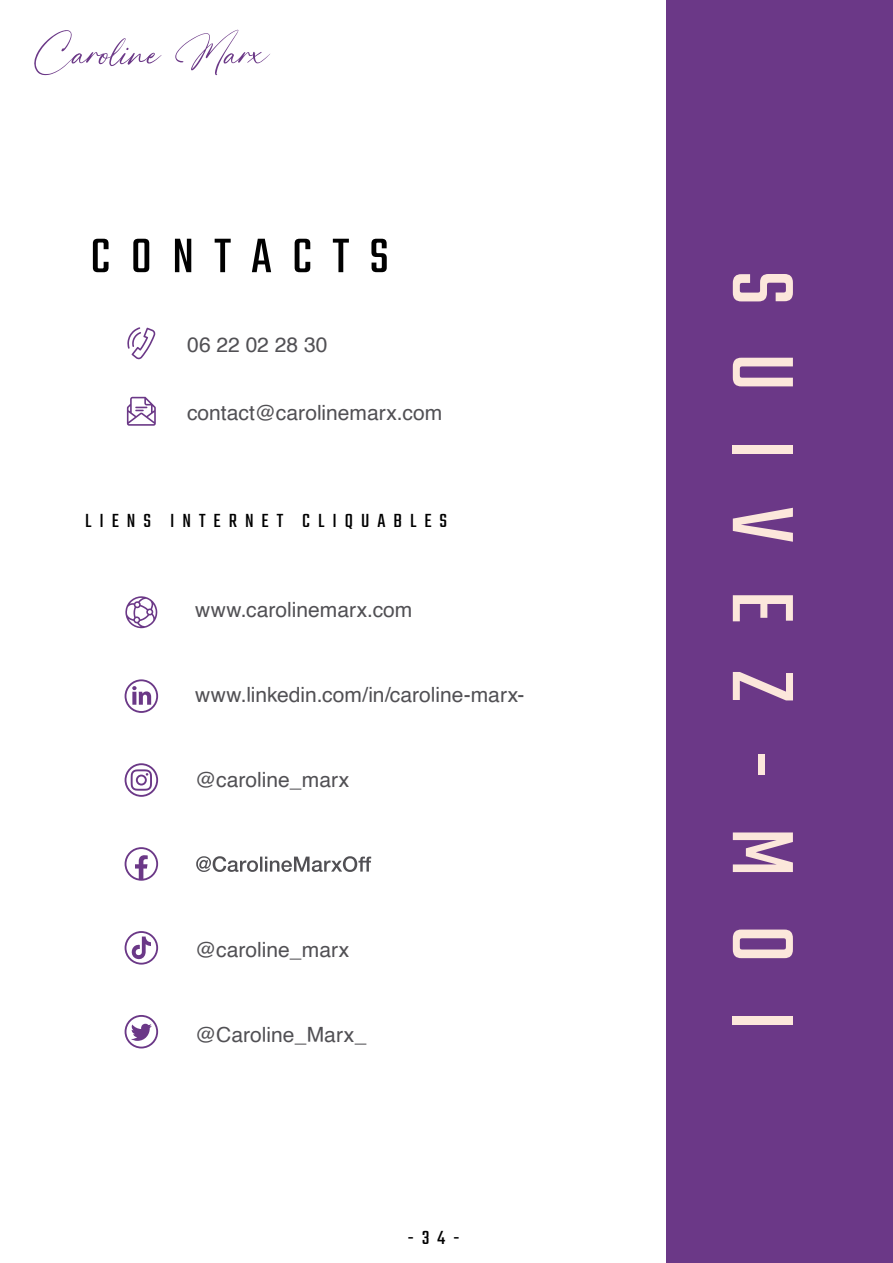
<style>
.page{position:relative;width:893px;height:1263px;background:#fff}
.page>*{position:absolute;margin:0;border:0;box-sizing:border-box;transform-origin:0 0}
.t1{font:96px "Teko";letter-spacing:.5em;color:#fce7db}
.t2{font:56.25px "High Spirited";color:#6b3887}
.t3{font:53.4px "Teko";letter-spacing:.38em;color:#010101}
.t4{font:21px "Helvetica";color:#515054}
.t5{font:21px "Teko";letter-spacing:.38em;color:#010101}
</style>
<div class="page">
<svg style="left:196px;top:856px;width:175px;height:16px"></svg>
<div style="left:666px;top:0;width:227px;height:1263px;background:#6b3887"></div>
<svg style="left:125px;top:1015px;width:33px;height:33px"></svg>
<svg style="left:125px;top:763px;width:33px;height:34px"></svg>
<svg style="left:125px;top:679px;width:33px;height:34px"></svg>
<svg style="left:125px;top:931px;width:33px;height:33px"></svg>
<svg style="left:125px;top:847px;width:33px;height:34px"></svg>
<svg style="left:127px;top:397px;width:29px;height:29px"></svg>
<svg style="left:127px;top:327px;width:28px;height:32px"></svg>
<svg style="left:125px;top:596px;width:32px;height:32px"></svg>
<h2 class="t2" style="left:32px;top:23px;width:236px">Caroline Marx</h2>
<h3 class="t3" style="left:90px;top:226px;width:300px">CONTACTS</h3>
<p class="t4" style="left:187px;top:329px;width:142px">06 22 02 28 30</p>
<p class="t4" style="left:187px;top:397px;width:257px">contact@carolinemarx.com</p>
<p class="t5" style="left:85px;top:509px;width:364px">LIENS INTERNET CLIQUABLES</p>
<p class="t4" style="left:195px;top:593px;width:219px">www.carolinemarx.com</p>
<p class="t4" style="left:195px;top:678px;width:331px">www.linkedin.com/in/caroline-marx-</p>
<p class="t4" style="left:195px;top:763px;width:156px">@caroline_marx</p>
<p class="t4" style="left:195px;top:933px;width:156px">@caroline_marx</p>
<p class="t4" style="left:195px;top:1018px;width:173px">@Caroline_Marx_</p>
<p class="t5" style="left:408px;top:1225px;width:54px">-34-</p>
<h1 class="t1" style="left:815px;top:270px;width:762px;rotate:90deg">SUIVEZ-MOI</h1>
</div>
